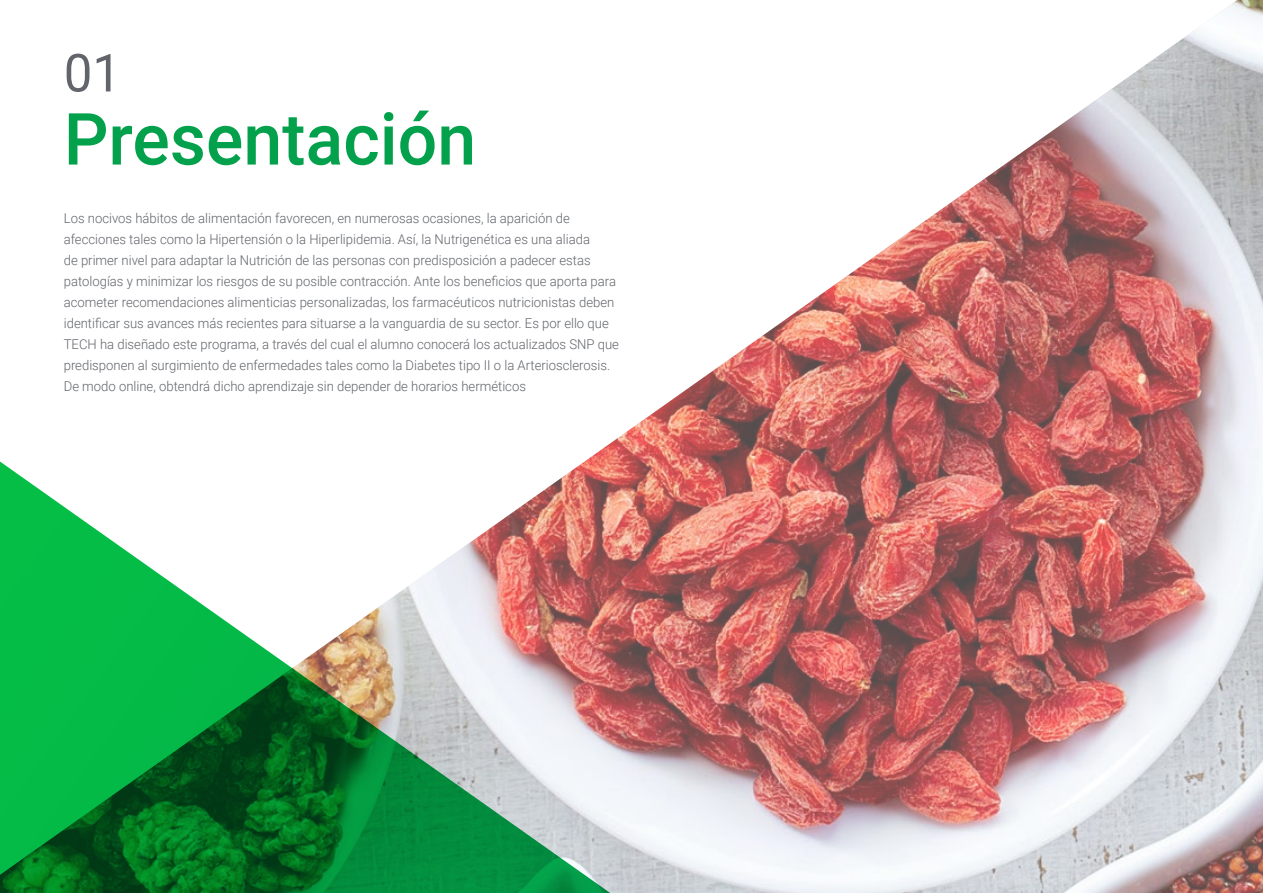
<style>
.page{position:relative;width:1263px;height:893px;background:#fff}
.page>*{position:absolute;margin:0;border:0;box-sizing:border-box;transform-origin:0 0}
.t1{font:500 72px "Roboto";color:#04a14d}
.t2{font:52.5px "Roboto";color:#61646a}
.t3{font:300 13.5px/21px "Roboto";color:#61646a}
</style>
<div class="page">
<img style="left:606px;top:0;width:657px;height:893px">
<svg style="left:0;top:446px;width:640px;height:447px"></svg>
<h2 class="t2" style="left:64px;top:36px;width:59px">01</h2>
<h1 class="t1" style="left:64px;top:89px;width:414px">Presentación</h1>
<p class="t3" style="left:64px;top:207px;width:557px">Los nocivos hábitos de alimentación favorecen, en numerosas ocasiones, la aparición de afecciones tales como la Hipertensión o la Hiperlipidemia. Así, la Nutrigenética es una aliada<br>de primer nivel para adaptar la Nutrición de las personas con predisposición a padecer estas patologías y minimizar los riesgos de su posible contracción. Ante los beneficios que aporta para acometer recomendaciones alimenticias personalizadas, los farmacéuticos nutricionistas deben identificar sus avances más recientes para situarse a la vanguardia de su sector. Es por ello que TECH ha diseñado este programa, a través del cual el alumno conocerá los actualizados SNP que predisponen al surgimiento de enfermedades tales como la Diabetes tipo II o la Arteriosclerosis.<br>De modo online, obtendrá dicho aprendizaje sin depender de horarios herméticos</p>
</div>
